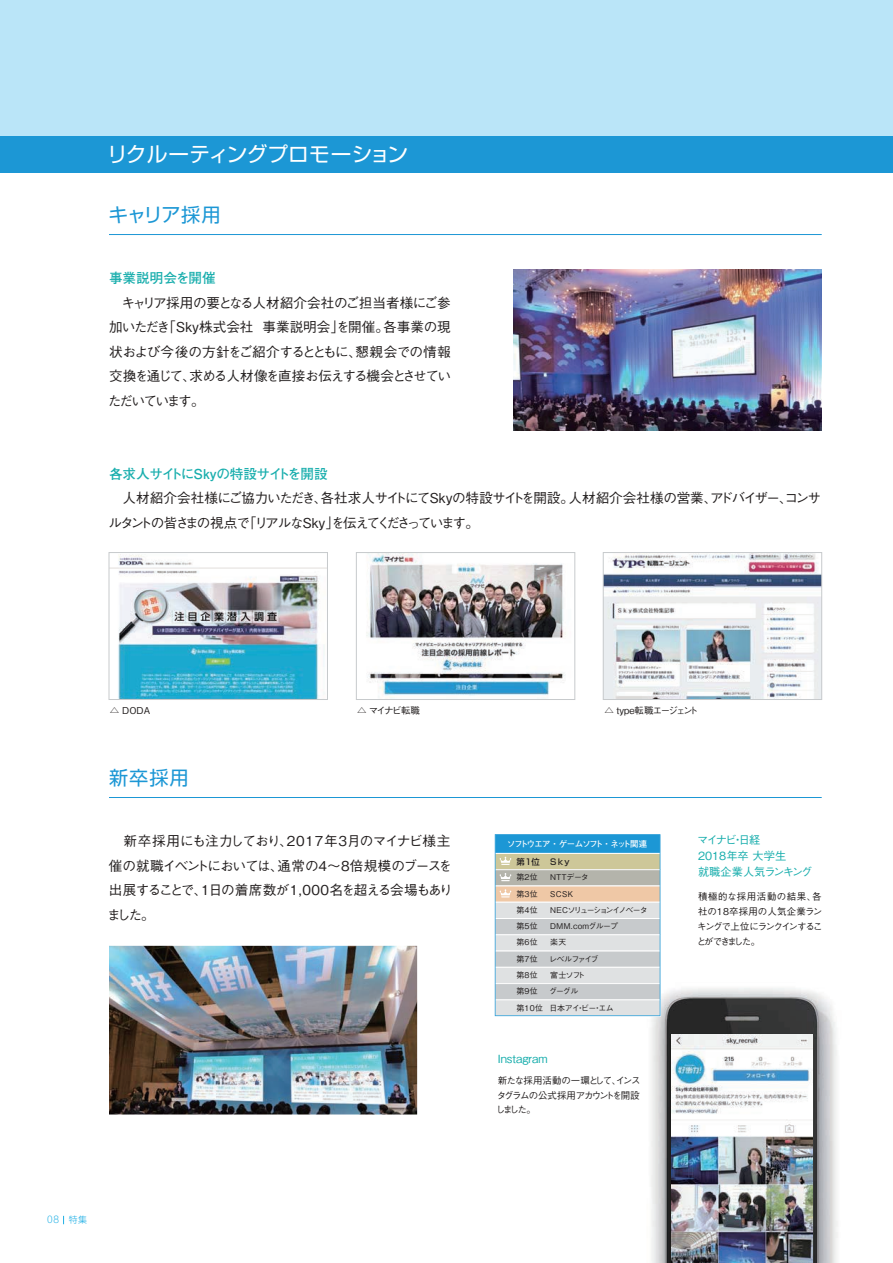
<style>
.page{position:relative;width:893px;height:1263px;background:#fff}
.page>*{position:absolute;margin:0;border:0;box-sizing:border-box;transform-origin:0 0}
.t1{font:20.7px "Shin Go Pro Regular 90 msp RKSJ H";letter-spacing:-.005em;color:#fff}
.t2{font:19.2px "Shin Go Pro Regular 90 msp RKSJ H";letter-spacing:.04em;color:#1c97d5}
.t3{font:13.65px/24.5px "Gothic BBB Pro Medium 90 msp RKSJ H";letter-spacing:-.09em;color:#231f1f;text-align:justify}
.t4{font:13.65px/24.5px "Gothic BBB Pro Medium 90 msp RKSJ H";letter-spacing:-.115em;color:#231f1f}
.t5{font:13.65px/24.5px "Gothic BBB Pro Medium 90 msp RKSJ H";letter-spacing:-.06em;color:#231f1f}
.t6{font:13.65px "Futo Go B101 Pro Bold 90 msp RKSJ H";letter-spacing:-.11em;color:#19aead}
.t7{font:13.65px "Futo Go B101 Pro Bold 90 msp RKSJ H";color:#19aead}
.t8{font:11.25px/16.2px "Gothic BBB Pro Medium 90 msp RKSJ H";color:#19aead}
.t9{font:9.45px/14.9px "Gothic BBB Pro Medium 90 msp RKSJ H";letter-spacing:-.075em;color:#231f1f;text-align:justify}
.t10{font:8.85px "Ntoday Std Light KL 90 msp RKSJ H";color:#1fafe5}
.t11{font:8.4px "Futo Go B101 Pro Bold 90 msp RKSJ H";letter-spacing:-.13em;color:#fff}
.t12{font:8.4px "Shin Go Pro Medium 90 msp RKSJ H";letter-spacing:-.055em;color:#231f1f}
.t13{font:7.95px "Gothic BBB Pro Medium 90 msp RKSJ H";letter-spacing:-.105em;color:#231f1f}
.t14{font:7.95px/16.2px "Gothic BBB Pro Medium 90 msp RKSJ H";letter-spacing:-.08em;color:#231f1f;text-align:center}
.t15{font:7.95px "Gothic BBB Pro Medium 90 msp RKSJ H";letter-spacing:-.195em;color:#231f1f}
.t16{font:7.95px "Gothic BBB Pro Medium 90 msp RKSJ H";letter-spacing:-.15em;color:#231f1f}
.t17{font:7.95px "Gothic BBB Pro Medium 90 msp RKSJ H";letter-spacing:-.14em;color:#231f1f}
.s1{font-family:"UD Shin Go Pro Light 90 msp RKSJ H"}
</style>
<div class="page">
<div style="left:0;top:0;width:893px;height:136px;background:#bae5f8"></div>
<div style="left:0;top:136px;width:893px;height:37px;background:#1c97d5"></div>
<img style="left:603px;top:988px;width:235px;height:275px">
<img style="left:671px;top:1035px;width:141px;height:228px">
<hr style="left:109px;top:797px;width:713px;height:1px;background:#1c97d5">
<img style="left:109px;top:946px;width:308px;height:168px">
<img style="left:514px;top:270px;width:308px;height:160px">
<img style="left:111px;top:554px;width:215px;height:144px">
<img style="left:366px;top:554px;width:200px;height:144px">
<img style="left:605px;top:554px;width:215px;height:144px">
<div style="left:603px;top:552px;width:219px;height:148px;border:1px solid #c7cacc"></div>
<div style="left:356px;top:552px;width:219px;height:148px;border:1px solid #c7cacc"></div>
<div style="left:109px;top:552px;width:219px;height:148px;border:1px solid #c7cacc"></div>
<hr style="left:109px;top:234px;width:713px;height:1px;background:#1c97d5">
<svg style="left:495px;top:834px;width:165px;height:182px;background:#c1cdcd"></svg>
<h1 class="t1" style="left:107px;top:137px;width:303px">リクルーティングプロモーション</h1>
<h2 class="t2" style="left:109px;top:198px;width:113px">キャリア採用</h2>
<p class="t7" style="left:109px;top:267px;width:108px">事業説明会を開催</p>
<p class="t3" style="left:108px;top:289px;width:345px">　キャリア採用の要となる人材紹介会社のご担当者様にご参加いただき「Ｓｋｙ株式会社 事業説明会」を開催。各事業の現状および今後の方針をご紹介するとともに、懇親会での情報交換を通じて、求める人材像を直接お伝えする機会とさせていただいています。</p>
<p class="t6" style="left:109px;top:463px;width:220px">各求人サイトにＳｋｙの特設サイトを開設</p>
<p class="t4" style="left:108px;top:484px;width:714px">　人材紹介会社様にご協力いただき、各社求人サイトにてＳｋｙの特設サイトを開設。人材紹介会社様の営業、アドバイザー、コンサルタントの皆さまの視点で「リアルなＳｋｙ」を伝えてくださっています。</p>
<p class="t9" style="left:110px;top:702px;width:42px">△ DODA</p>
<p class="t9" style="left:357px;top:702px;width:64px">△ マイナビ転職</p>
<h2 class="t2" style="left:109px;top:761px;width:81px">新卒採用</h2>
<p class="t5" style="left:107px;top:827px;width:347px">　新卒採用にも注力しており、2017年3月のマイナビ様主催の就職イベントにおいては、通常の4～8倍規模のブースを出展することで、1日の着席数が1,000名を超える会場もありました。</p>
<p class="t10" style="left:47px;top:1213px;width:41px">08 <span class="s1">特集</span></p>
<p class="t9" style="left:604px;top:702px;width:95px">△ type転職エージェント</p>
<p class="t11" style="left:507px;top:837px;width:141px">ソフトウエア・ゲームソフト・ネット関連</p>
<p class="t12" style="left:516px;top:854px;width:56px">第1位 Ｓｋｙ</p>
<p class="t13" style="left:516px;top:871px;width:23px">第2位</p>
<p class="t13" style="left:549px;top:871px;width:41px">ＮＴＴデータ</p>
<p class="t13" style="left:516px;top:887px;width:23px">第3位</p>
<p class="t13" style="left:549px;top:887px;width:27px">ＳＣＳＫ</p>
<p class="t13" style="left:516px;top:903px;width:23px">第4位</p>
<p class="t15" style="left:549px;top:903px;width:100px">ＮＥＣソリューションイノベータ</p>
<p class="t13" style="left:516px;top:920px;width:23px">第5位</p>
<p class="t16" style="left:549px;top:920px;width:70px">ＤＭＭ．ｃｏｍグループ</p>
<p class="t13" style="left:516px;top:936px;width:23px">第6位</p>
<p class="t13" style="left:550px;top:936px;width:18px">楽天</p>
<p class="t13" style="left:516px;top:952px;width:23px">第7位</p>
<p class="t17" style="left:549px;top:952px;width:51px">レベルファイブ</p>
<p class="t13" style="left:516px;top:969px;width:23px">第8位</p>
<p class="t13" style="left:550px;top:969px;width:37px">富士ソフト</p>
<p class="t13" style="left:516px;top:985px;width:23px">第9位</p>
<p class="t14" style="left:516px;top:982px;width:99px">グーグル<br>第10位 日本アイ・ビー・エム</p>
<p class="t8" style="left:498px;top:1049px;width:51px">Instagram</p>
<p class="t9" style="left:496px;top:1071px;width:146px">新たな採用活動の一環として、インスタグラムの公式採用アカウントを開設しました。</p>
<p class="t8" style="left:697px;top:830px;width:117px">マイナビ・日経<br>2018年卒 大学生<br>就職企業人気ランキング</p>
<p class="t9" style="left:697px;top:888px;width:127px">積極的な採用活動の結果、各社の18卒採用の人気企業ランキングで上位にランクインすることができました。</p>
</div>
